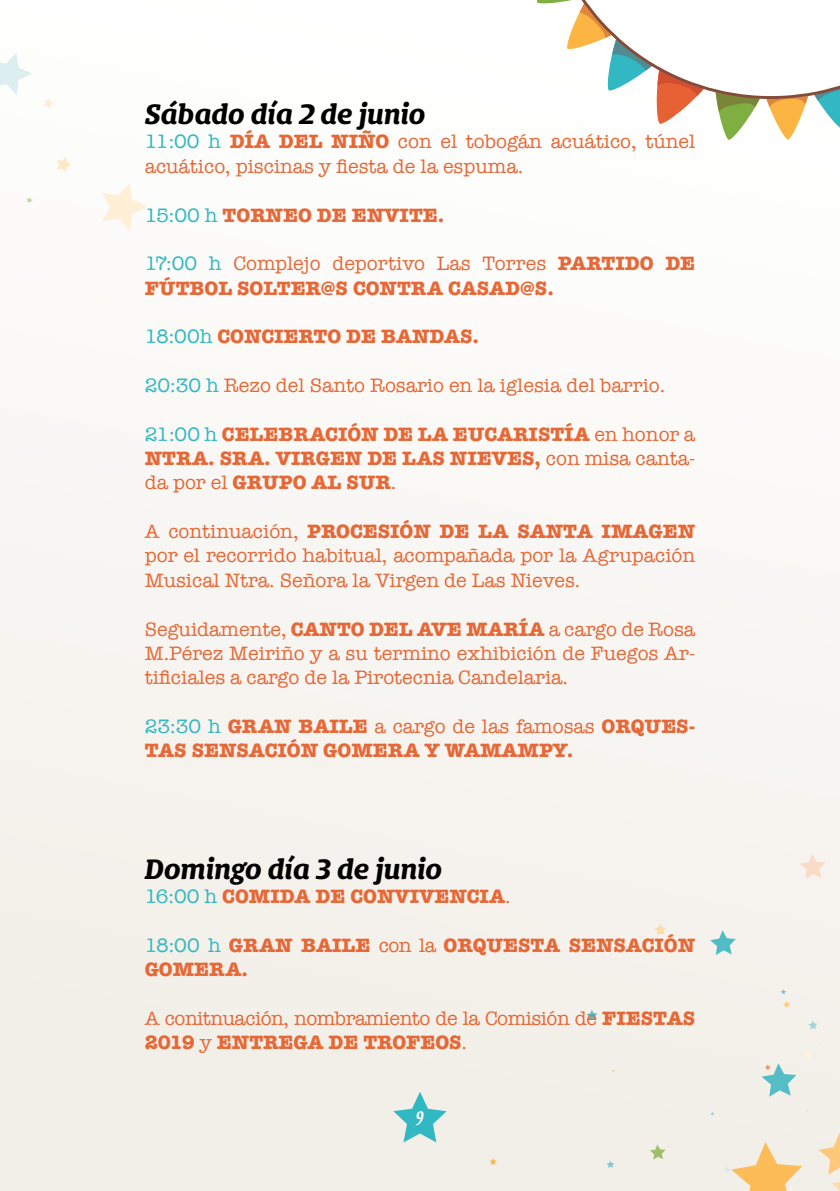
<style>
.page{position:relative;width:840px;height:1191px;background:#fff}
.page>*{position:absolute;margin:0;border:0;box-sizing:border-box;transform-origin:0 0}
.t1{font:italic 700 26px "Bommer Slab Rounded";letter-spacing:-.005em;color:#000}
.t2{font:21.8px "Snickles";color:#fff}
.t3{font:20px/24.4px "American Typewriter";color:#e66837;text-align:justify}
.t4{font:700 20px/24.4px "American Typewriter";color:#e66837}
.t5{font:20px/24.4px "American Typewriter";letter-spacing:-.025em;color:#e66837}
.s1{color:#31b8c2}
.s2{font-weight:700}
.s3{font-weight:400;color:#31b8c2}
.s4{font-weight:400}
</style>
<div class="page">
<svg style="left:393px;top:1091px;width:53px;height:51px;background:#a1d8d8"></svg>
<svg style="left:27px;top:197px;width:6px;height:6px"></svg>
<svg style="left:102px;top:183px;width:45px;height:48px"></svg>
<svg style="left:57px;top:157px;width:14px;height:15px"></svg>
<svg style="left:44px;top:98px;width:10px;height:11px"></svg>
<svg style="left:0;top:53px;width:32px;height:42px"></svg>
<svg style="left:586px;top:1009px;width:11px;height:11px"></svg>
<svg style="left:489px;top:1158px;width:7px;height:7px"></svg>
<svg style="left:606px;top:1160px;width:8px;height:8px"></svg>
<svg style="left:649px;top:1144px;width:16px;height:15px"></svg>
<svg style="left:710px;top:1111px;width:4px;height:4px"></svg>
<svg style="left:803px;top:1045px;width:17px;height:14px"></svg>
<svg style="left:818px;top:1133px;width:21px;height:41px"></svg>
<svg style="left:831px;top:1181px;width:8px;height:10px"></svg>
<svg style="left:709px;top:930px;width:26px;height:25px"></svg>
<svg style="left:653px;top:923px;width:13px;height:12px"></svg>
<svg style="left:780px;top:989px;width:5px;height:5px"></svg>
<svg style="left:782px;top:1001px;width:7px;height:6px"></svg>
<svg style="left:807px;top:1020px;width:10px;height:9px"></svg>
<svg style="left:723px;top:1142px;width:78px;height:49px;background:#f5daaf"></svg>
<svg style="left:761px;top:1063px;width:34px;height:33px"></svg>
<svg style="left:799px;top:854px;width:26px;height:24px"></svg>
<svg style="left:536px;top:0;width:303px;height:140px"></svg>
<p class="t1" style="left:145px;top:95px;width:282px">Sábado día 2 de junio</p>
<p class="t3" style="left:145px;top:129px;width:551px"><span class="s1">11:00 h</span> <span class="s2">DÍA DEL NIÑO</span> con el tobogán acuático, túnel acuático, piscinas y fiesta de la espuma.</p>
<p class="t4" style="left:145px;top:202px;width:301px"><span class="s3">15:00 h</span> TORNEO DE ENVITE.</p>
<p class="t4" style="left:145px;top:250px;width:551px"><span class="s3">17:00 h</span> <span class="s4">Complejo deportivo Las Torres</span> PARTIDO DE<br>FÚTBOL SOLTER@S CONTRA CASAD@S.</p>
<p class="t4" style="left:145px;top:323px;width:336px"><span class="s3">18:00h</span> CONCIERTO DE BANDAS.</p>
<p class="t3" style="left:145px;top:372px;width:522px"><span class="s1">20:30 h</span> Rezo del Santo Rosario en la iglesia del barrio.</p>
<p class="t4" style="left:145px;top:421px;width:551px;text-align:justify"><span class="s3">21:00 h</span> CELEBRACIÓN DE LA EUCARISTÍA <span class="s4">en honor a </span>NTRA. SRA. VIRGEN DE LAS NIEVES, <span class="s4">con misa canta&shy;da por el</span> GRUPO AL SUR<span class="s4">.</span></p>
<p class="t3" style="left:145px;top:518px;width:551px">A continuación, <span class="s2">PROCESIÓN DE LA SANTA IMAGEN </span>por el recorrido habitual, acompañada por la Agrupación Musical Ntra. Señora la Virgen de Las Nieves.</p>
<p class="t3" style="left:145px;top:616px;width:551px">Seguidamente, <span class="s2">CANTO DEL AVE MARÍA</span> a cargo de Rosa M.Pérez Meiriño y a su termino exhibición de Fuegos Ar&shy;tificiales a cargo de la Pirotecnia Candelaria.</p>
<p class="t4" style="left:145px;top:713px;width:551px"><span class="s3">23:30 h</span> GRAN BAILE <span class="s4">a cargo de las famosas</span> ORQUES-<br>TAS SENSACIÓN GOMERA Y WAMAMPY.</p>
<p class="t1" style="left:145px;top:849px;width:299px">Domingo día 3 de junio</p>
<p class="t4" style="left:145px;top:883px;width:367px"><span class="s3">16:00 h</span> COMIDA DE CONVIVENCIA<span class="s4">.</span></p>
<p class="t4" style="left:145px;top:932px;width:551px"><span class="s3">18:00 h</span> GRAN BAILE <span class="s4">con la</span> ORQUESTA SENSACIÓN<br>GOMERA.</p>
<p class="t5" style="left:145px;top:1005px;width:551px">A conitnuación, nombramiento de la Comisión de <span class="s2">FIESTAS<br>2019</span> y <span class="s2">ENTREGA DE TROFEOS</span>.</p>
<p class="t2" style="left:416px;top:1108px;width:9px">9</p>
</div>
